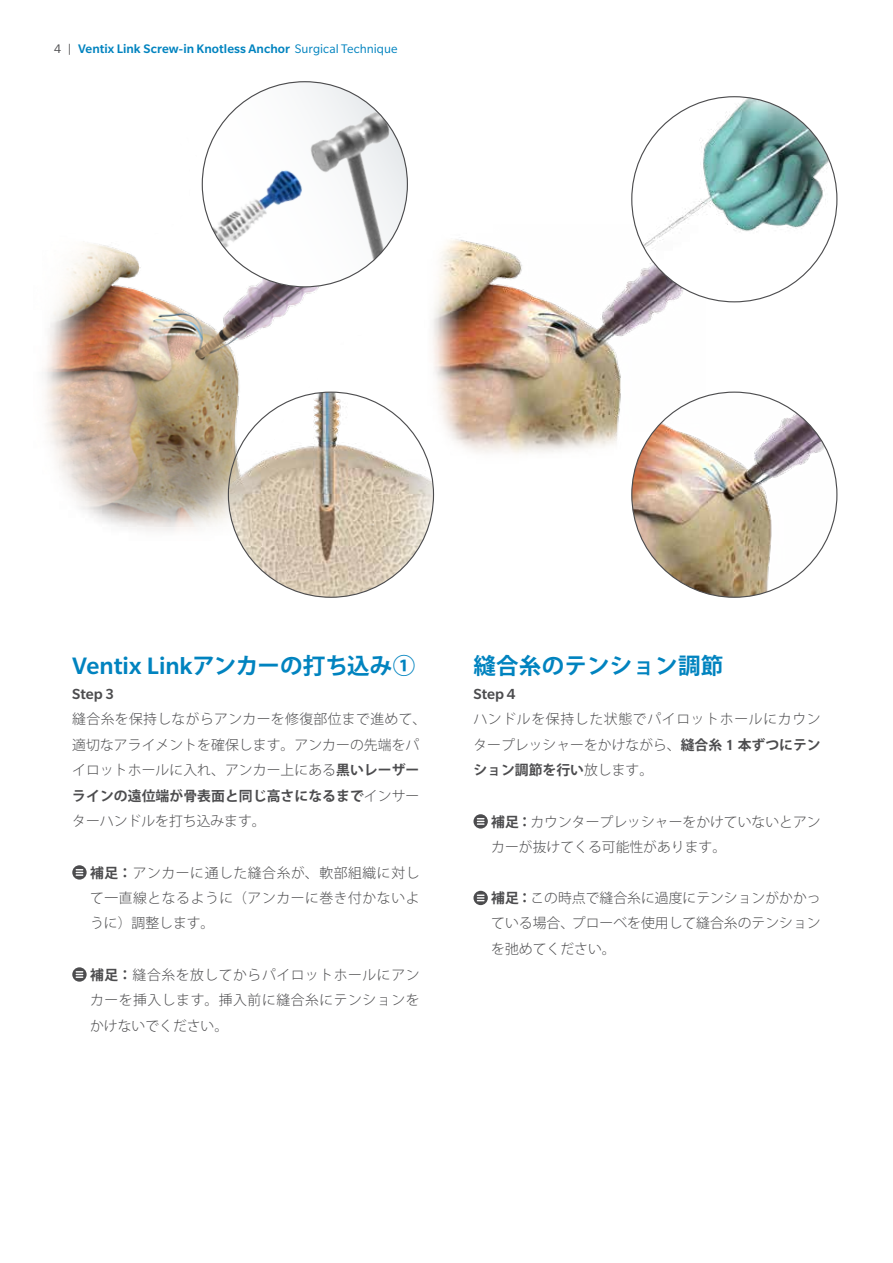
<style>
.page{position:relative;width:893px;height:1263px;background:#fff}
.page>*{position:absolute;margin:0;border:0;box-sizing:border-box;transform-origin:0 0}
.t1{font:500 25.8px "Slate Pro";color:#0083bf}
.t2{font:700 22.5px "Koz Go Pro";letter-spacing:.01em;color:#0083bf}
.t3{font:500 15.9px "Slate Pro";color:#4c4c4e}
.t4{font:300 13.8px/25.5px "Koz Go Pro";letter-spacing:.005em;color:#4c4c4e;text-align:justify}
.t5{font:500 13.5px "Slate Pro";letter-spacing:.005em;color:#0083bf}
.s1{font-weight:400;color:#4c4c4e}
.s2{font-weight:400}
.s3{font-family:"Koz Go Pro";font-weight:700;font-size:22.5px}
.s4{font-weight:700}
.s5{font-family:"Slate Pro";font-weight:500;font-size:15.9px}
</style>
<div class="page">
<img style="left:44px;top:178px;width:320px;height:361px">
<svg style="left:202px;top:82px;width:205px;height:205px"></svg>
<svg style="left:202px;top:82px;width:205px;height:205px"></svg>
<img style="left:228px;top:392px;width:205px;height:205px;border-radius:103px">
<img style="left:424px;top:239px;width:280px;height:226px">
<div style="left:632px;top:97px;width:205px;height:205px;background:#fff;border-radius:50%"></div>
<img style="left:632px;top:97px;width:205px;height:165px">
<img style="left:632px;top:392px;width:205px;height:205px;border-radius:103px">
<svg style="left:72px;top:865px;width:15px;height:14px"></svg>
<svg style="left:76px;top:869px;width:7px;height:7px"></svg>
<svg style="left:72px;top:967px;width:15px;height:15px"></svg>
<svg style="left:76px;top:971px;width:7px;height:7px"></svg>
<svg style="left:473px;top:814px;width:15px;height:14px"></svg>
<svg style="left:477px;top:818px;width:7px;height:7px"></svg>
<svg style="left:473px;top:891px;width:15px;height:14px"></svg>
<svg style="left:477px;top:894px;width:7px;height:7px"></svg>
<p class="t5" style="left:54px;top:42px;width:345px"><span class="s1">4 |</span> Ventix Link Screw-in Knotless Anchor <span class="s2">Surgical Technique</span></p>
<h1 class="t1" style="left:72px;top:652px;width:345px">Ventix Link<span class="s3">アンカーの打ち込み①</span></h1>
<h2 class="t2" style="left:473px;top:651px;width:251px">縫合糸のテンション調節</h2>
<p class="t3" style="left:72px;top:685px;width:44px">Step 3</p>
<p class="t4" style="left:72px;top:707px;width:356px;text-align:left">縫合糸を保持しながらアンカーを修復部位まで進めて、適切なアライメントを確保します。アンカーの先端をパイロットホールに入れ、アンカー上にある<span class="s4">黒いレーザーラインの遠位端が骨表面と同じ高さになるまで</span>インサーターハンドルを打ち込みます。</p>
<p class="t4" style="left:90px;top:860px;width:331px"><span class="s4">補足：</span>アンカーに通した縫合糸が、軟部組織に対して一直線となるように（アンカーに巻き付かないように）調整します。</p>
<p class="t4" style="left:90px;top:962px;width:331px"><span class="s4">補足：</span>縫合糸を放してからパイロットホールにアンカーを挿入します。挿入前に縫合糸にテンションをかけないでください。</p>
<p class="t3" style="left:473px;top:685px;width:44px">Step 4</p>
<p class="t4" style="left:473px;top:707px;width:349px">ハンドルを保持した状態でパイロットホールにカウンタープレッシャーをかけながら、<span class="s4">縫合糸</span> <span class="s5">1</span> <span class="s4">本ずつにテンション調節を行い</span>放します。</p>
<p class="t4" style="left:491px;top:809px;width:331px"><span class="s4">補足：</span>カウンタープレッシャーをかけていないとアンカーが抜けてくる可能性があります。</p>
<p class="t4" style="left:491px;top:885px;width:331px"><span class="s4">補足：</span>この時点で縫合糸に過度にテンションがかかっている場合、プローベを使用して縫合糸のテンションを弛めてください。</p>
</div>
